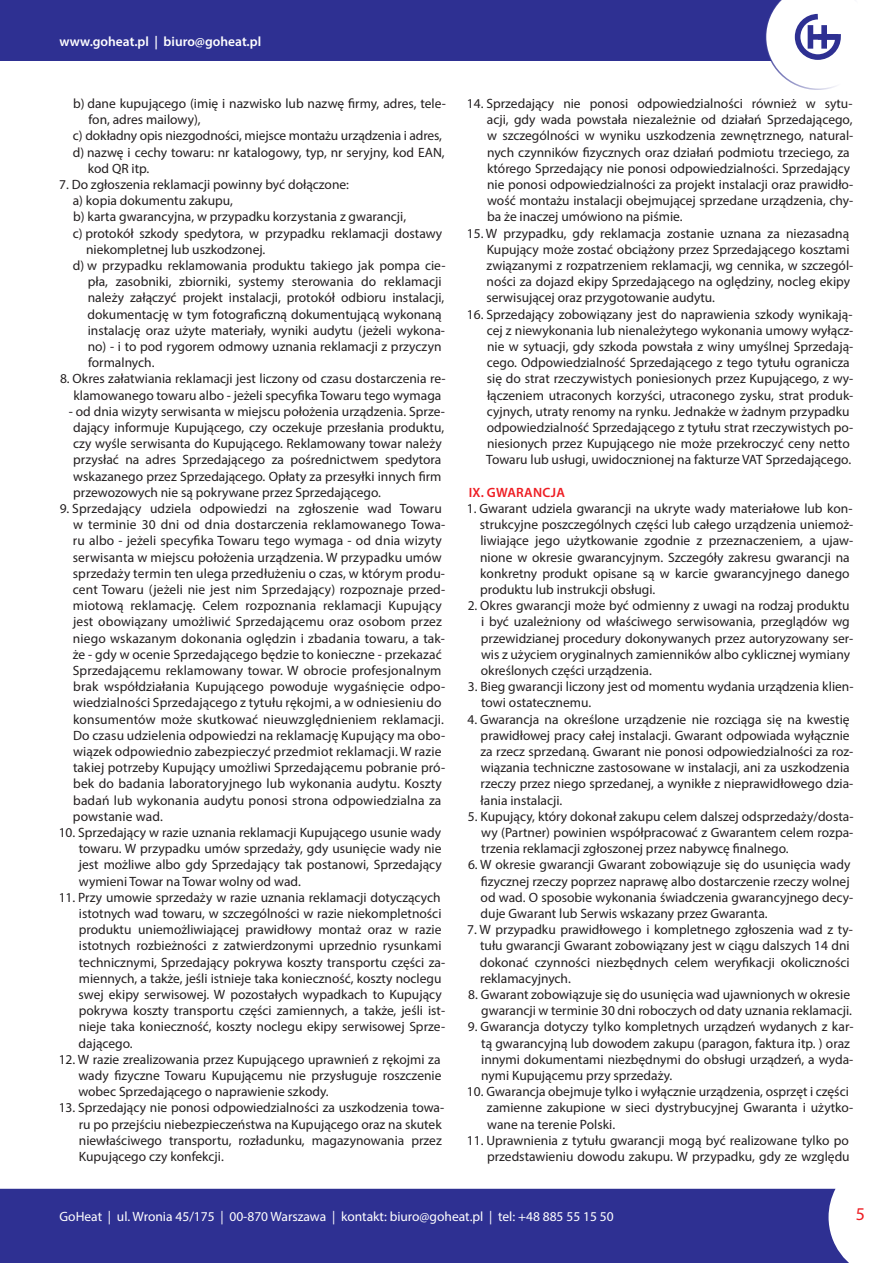
<style>
.page{position:relative;width:893px;height:1263px;background:#fff}
.page>*{position:absolute;margin:0;border:0;box-sizing:border-box;transform-origin:0 0}
.t1{font:18px "Myriad Pro";color:#ee1d23}
.t2{font:13.5px/16.2px "Myriad Pro";color:#231f20}
.t3{font:13.5px "Myriad Pro";color:#fff}
.t4{font:600 13.5px "Myriad Pro";color:#fff}
.t5{font:600 13.5px "Myriad Pro";letter-spacing:.02em;color:#ee1d23}
</style>
<div class="page">
<div style="left:1px;top:1189px;width:848px;height:74px;background:#2e3092"></div>
<svg style="left:0;top:1189px;width:1px;height:74px"></svg>
<div style="left:0;top:0;width:790px;height:61px;background:#2e3092"></div>
<svg style="left:766px;top:0;width:75px;height:90px"></svg>
<p class="t4" style="left:60px;top:33px;width:203px">www.goheat.pl | biuro@goheat.pl</p>
<p class="t2" style="left:73px;top:95px;width:374px">b) dane kupującego (imię i nazwisko lub nazwę firmy, adres, tele-</p>
<p class="t2" style="left:88px;top:111px;width:114px">fon, adres mailowy),</p>
<p class="t2" style="left:73px;top:127px;width:371px">c) dokładny opis niezgodności, miejsce montażu urządzenia i adres,</p>
<p class="t2" style="left:73px;top:144px;width:373px">d) nazwę i cechy towaru: nr katalogowy, typ, nr seryjny, kod EAN,</p>
<p class="t2" style="left:88px;top:160px;width:63px">kod QR itp.</p>
<p class="t2" style="left:59px;top:176px;width:291px">7. Do zgłoszenia reklamacji powinny być dołączone:</p>
<p class="t2" style="left:73px;top:192px;width:162px">a) kopia dokumentu zakupu,</p>
<p class="t2" style="left:73px;top:208px;width:335px">b) karta gwarancyjna, w przypadku korzystania z gwarancji,</p>
<p class="t2" style="left:73px;top:225px;width:371px">c) protokół szkody spedytora, w przypadku reklamacji dostawy</p>
<p class="t2" style="left:86px;top:241px;width:181px">niekompletnej lub uszkodzonej.</p>
<p class="t2" style="left:73px;top:257px;width:374px">d) w przypadku reklamowania produktu takiego jak pompa cie-</p>
<p class="t2" style="left:88px;top:273px;width:355px">pła, zasobniki, zbiorniki, systemy sterowania do reklamacji</p>
<p class="t2" style="left:88px;top:289px;width:358px">należy załączyć projekt instalacji, protokół odbioru instalacji,</p>
<p class="t2" style="left:88px;top:306px;width:356px">dokumentację w tym fotograficzną dokumentującą wykonaną</p>
<p class="t2" style="left:88px;top:322px;width:359px">instalację oraz użyte materiały, wyniki audytu (jeżeli wykona-</p>
<p class="t2" style="left:88px;top:338px;width:355px">no) - i to pod rygorem odmowy uznania reklamacji z przyczyn</p>
<p class="t2" style="left:88px;top:354px;width:68px">formalnych.</p>
<p class="t2" style="left:73px;top:370px;width:374px;text-indent:-13px">8. Okres załatwiania reklamacji jest liczony od czasu dostarczenia re&shy;klamowanego towaru albo - jeżeli specyfika Towaru tego wymaga</p>
<p class="t2" style="left:73px;top:403px;width:374px;text-indent:-4px">- od dnia wizyty serwisanta w miejscu położenia urządzenia. Sprze&shy;dający informuje Kupującego, czy oczekuje przesłania produktu, czy wyśle serwisanta do Kupującego. Reklamowany towar należy przysłać na adres Sprzedającego za pośrednictwem spedytora wskazanego przez Sprzedającego. Opłaty za przesyłki innych firm przewozowych nie są pokrywane przez Sprzedającego.</p>
<p class="t2" style="left:73px;top:500px;width:374px;text-indent:-13px">9. Sprzedający udziela odpowiedzi na zgłoszenie wad Towaru w terminie 30 dni od dnia dostarczenia reklamowanego Towa&shy;ru albo - jeżeli specyfika Towaru tego wymaga - od dnia wizyty serwisanta w miejscu położenia urządzenia. W przypadku umów sprzedaży termin ten ulega przedłużeniu o czas, w którym produ&shy;cent Towaru (jeżeli nie jest nim Sprzedający) rozpoznaje przed&shy;miotową reklamację. Celem rozpoznania reklamacji Kupujący jest obowiązany umożliwić Sprzedającemu oraz osobom przez niego wskazanym dokonania oględzin i zbadania towaru, a tak&shy;że - gdy w ocenie Sprzedającego będzie to konieczne - przekazać Sprzedającemu reklamowany towar. W obrocie profesjonalnym brak współdziałania Kupującego powoduje wygaśnięcie odpo&shy;wiedzialności Sprzedającego z tytułu rękojmi, a w odniesieniu do konsumentów może skutkować nieuwzględnieniem reklamacji.<br>Do czasu udzielenia odpowiedzi na reklamację Kupujący ma obo&shy;wiązek odpowiednio zabezpieczyć przedmiot reklamacji. W razie takiej potrzeby Kupujący umożliwi Sprzedającemu pobranie pró&shy;bek do badania laboratoryjnego lub wykonania audytu. Koszty badań lub wykonania audytu ponosi strona odpowiedzialna za powstanie wad.</p>
<p class="t2" style="left:79px;top:824px;width:364px;text-align:justify;text-indent:-20px">10. Sprzedający w razie uznania reklamacji Kupującego usunie wady towaru. W przypadku umów sprzedaży, gdy usunięcie wady nie jest możliwe albo gdy Sprzedający tak postanowi, Sprzedający wymieni Towar na Towar wolny od wad.</p>
<p class="t2" style="left:79px;top:889px;width:368px;text-indent:-20px">11. Przy umowie sprzedaży w razie uznania reklamacji dotyczących istotnych wad towaru, w szczególności w razie niekompletności produktu uniemożliwiającej prawidłowy montaż oraz w razie istotnych rozbieżności z zatwierdzonymi uprzednio rysunkami technicznymi, Sprzedający pokrywa koszty transportu części za&shy;miennych, a także, jeśli istnieje taka konieczność, koszty noclegu swej ekipy serwisowej. W pozostałych wypadkach to Kupujący pokrywa koszty transportu części zamiennych, a także, jeśli ist&shy;nieje taka konieczność, koszty noclegu ekipy serwisowej Sprze&shy;dającego.</p>
<p class="t2" style="left:78px;top:1051px;width:365px;text-align:justify;text-indent:-20px">12. W razie zrealizowania przez Kupującego uprawnień z rękojmi za wady fizyczne Towaru Kupującemu nie przysługuje roszczenie wobec Sprzedającego o naprawienie szkody.</p>
<p class="t2" style="left:79px;top:1099px;width:367px;text-indent:-20px">13. Sprzedający nie ponosi odpowiedzialności za uszkodzenia towa&shy;ru po przejściu niebezpieczeństwa na Kupującego oraz na skutek niewłaściwego transportu, rozładunku, magazynowania przez Kupującego czy konfekcji.</p>
<p class="t2" style="left:487px;top:95px;width:368px;text-indent:-20px">14. Sprzedający nie ponosi odpowiedzialności również w sytu&shy;acji, gdy wada powstała niezależnie od działań Sprzedającego, w szczególności w wyniku uszkodzenia zewnętrznego, natural&shy;nych czynników fizycznych oraz działań podmiotu trzeciego, za którego Sprzedający nie ponosi odpowiedzialności. Sprzedający nie ponosi odpowiedzialności za projekt instalacji oraz prawidło&shy;wość montażu instalacji obejmującej sprzedane urządzenia, chy&shy;ba że inaczej umówiono na piśmie.</p>
<p class="t2" style="left:486px;top:225px;width:368px;text-indent:-19px">15. W przypadku, gdy reklamacja zostanie uznana za niezasadną Kupujący może zostać obciążony przez Sprzedającego kosztami związanymi z rozpatrzeniem reklamacji, wg cennika, w szczegól&shy;ności za dojazd ekipy Sprzedającego na oględziny, nocleg ekipy serwisującej oraz przygotowanie audytu.</p>
<p class="t2" style="left:486px;top:306px;width:369px;text-indent:-19px">16. Sprzedający zobowiązany jest do naprawienia szkody wynikają&shy;cej z niewykonania lub nienależytego wykonania umowy wyłącz&shy;nie w sytuacji, gdy szkoda powstała z winy umyślnej Sprzedają&shy;cego. Odpowiedzialność Sprzedającego z tego tytułu ogranicza się do strat rzeczywistych poniesionych przez Kupującego, z wy&shy;łączeniem utraconych korzyści, utraconego zysku, strat produk&shy;cyjnych, utraty renomy na rynku. Jednakże w żadnym przypadku odpowiedzialność Sprzedającego z tytułu strat rzeczywistych po&shy;niesionych przez Kupującego nie może przekroczyć ceny netto Towaru lub usługi, uwidocznionej na fakturze VAT Sprzedającego.</p>
<p class="t5" style="left:469px;top:484px;width:98px">IX. GWARANCJA</p>
<p class="t2" style="left:480px;top:500px;width:375px;text-indent:-13px">1. Gwarant udziela gwarancji na ukryte wady materiałowe lub kon&shy;strukcyjne poszczególnych części lub całego urządzenia uniemoż&shy;liwiające jego użytkowanie zgodnie z przeznaczeniem, a ujaw&shy;nione w okresie gwarancyjnym. Szczegóły zakresu gwarancji na konkretny produkt opisane są w karcie gwarancyjnego danego produktu lub instrukcji obsługi.</p>
<p class="t2" style="left:481px;top:597px;width:374px;text-indent:-13px">2. Okres gwarancji może być odmienny z uwagi na rodzaj produktu i być uzależniony od właściwego serwisowania, przeglądów wg przewidzianej procedury dokonywanych przez autoryzowany ser&shy;wis z użyciem oryginalnych zamienników albo cyklicznej wymiany określonych części urządzenia.</p>
<p class="t2" style="left:481px;top:678px;width:374px;text-indent:-13px">3. Bieg gwarancji liczony jest od momentu wydania urządzenia klien&shy;towi ostatecznemu.</p>
<p class="t2" style="left:480px;top:711px;width:374px;text-indent:-13px">4. Gwarancja na określone urządzenie nie rozciąga się na kwestię prawidłowej pracy całej instalacji. Gwarant odpowiada wyłącznie za rzecz sprzedaną. Gwarant nie ponosi odpowiedzialności za roz&shy;wiązania techniczne zastosowane w instalacji, ani za uszkodzenia rzeczy przez niego sprzedanej, a wynikłe z nieprawidłowego dzia&shy;łania instalacji.</p>
<p class="t2" style="left:481px;top:808px;width:374px;text-align:justify;text-indent:-13px">5. Kupujący, który dokonał zakupu celem dalszej odsprzedaży/dosta&shy;wy (Partner) powinien współpracować z Gwarantem celem rozpa&shy;trzenia reklamacji zgłoszonej przez nabywcę finalnego.</p>
<p class="t2" style="left:481px;top:856px;width:374px;text-indent:-13px">6. W okresie gwarancji Gwarant zobowiązuje się do usunięcia wady fizycznej rzeczy poprzez naprawę albo dostarczenie rzeczy wolnej od wad. O sposobie wykonania świadczenia gwarancyjnego decy&shy;duje Gwarant lub Serwis wskazany przez Gwaranta.</p>
<p class="t2" style="left:480px;top:921px;width:375px;text-indent:-13px">7. W przypadku prawidłowego i kompletnego zgłoszenia wad z ty&shy;tułu gwarancji Gwarant zobowiązany jest w ciągu dalszych 14 dni dokonać czynności niezbędnych celem weryfikacji okoliczności reklamacyjnych.</p>
<p class="t2" style="left:468px;top:986px;width:385px;text-align:right">8. Gwarant zobowiązuje się do usunięcia wad ujawnionych w okresie gwarancji w terminie 30 dni roboczych od daty uznania reklamacji.</p>
<p class="t2" style="left:481px;top:1018px;width:374px;text-indent:-13px">9. Gwarancja dotyczy tylko kompletnych urządzeń wydanych z kar&shy;tą gwarancyjną lub dowodem zakupu (paragon, faktura itp. ) oraz innymi dokumentami niezbędnymi do obsługi urządzeń, a wyda&shy;nymi Kupującemu przy sprzedaży.</p>
<p class="t2" style="left:487px;top:1083px;width:368px;text-indent:-20px">10. Gwarancja obejmuje tylko i wyłącznie urządzenia, osprzęt i części zamienne zakupione w sieci dystrybucyjnej Gwaranta i użytko&shy;wane na terenie Polski.</p>
<p class="t2" style="left:467px;top:1132px;width:384px;text-align:right">11. Uprawnienia z tytułu gwarancji mogą być realizowane tylko po przedstawieniu dowodu zakupu. W przypadku, gdy ze względu</p>
<p class="t3" style="left:60px;top:1208px;width:556px">GoHeat | ul. Wronia 45/175 | 00-870 Warszawa | kontakt: biuro@goheat.pl | tel: +48 885 55 15 50</p>
<h1 class="t1" style="left:856px;top:1203px;width:11px">5</h1>
</div>
